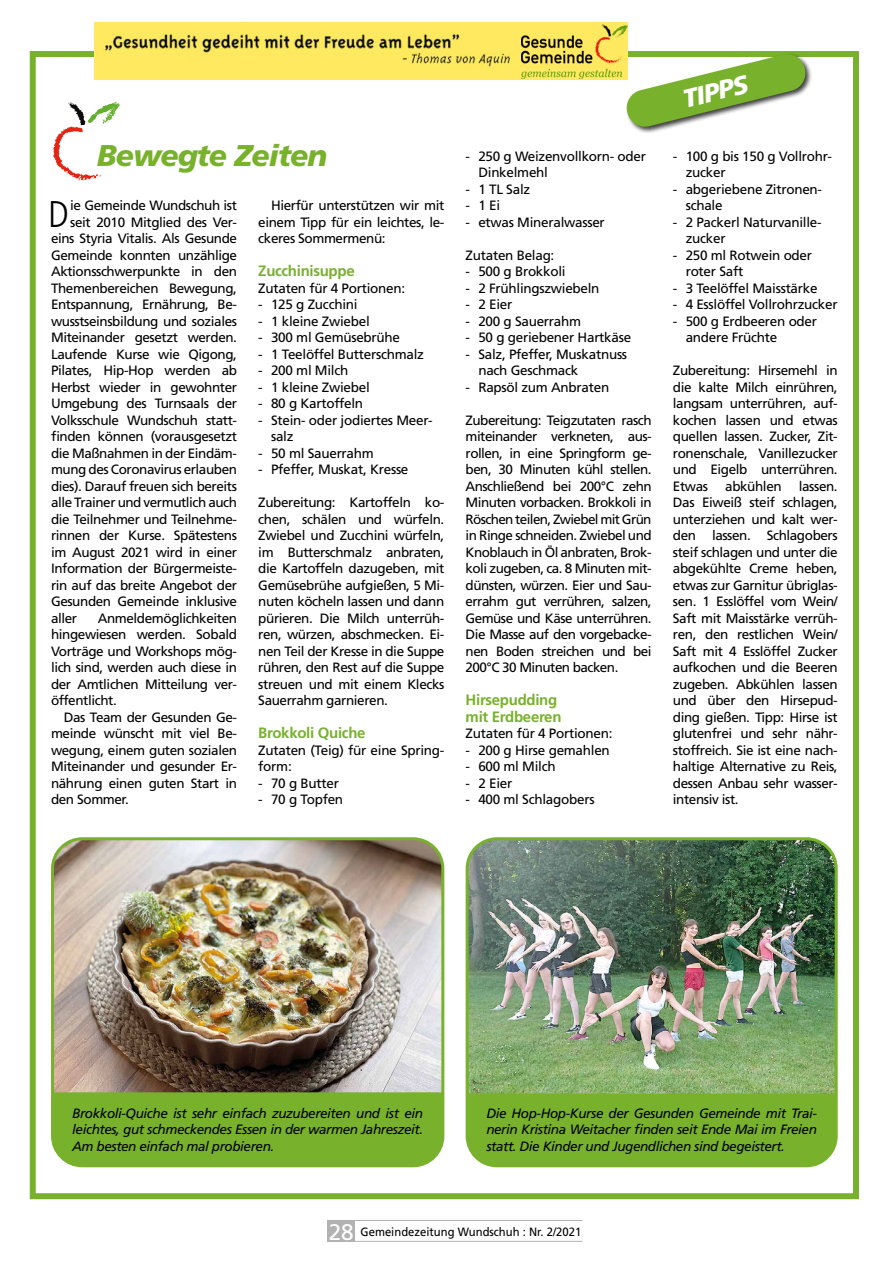
<style>
.page{position:relative;width:893px;height:1263px;background:#fff}
.page>*{position:absolute;margin:0;border:0;box-sizing:border-box;transform-origin:0 0}
.t1{font:300 condensed 37.2px "Frutiger LT Std";color:#000}
.t2{font:italic 900 30px "Frutiger LT Std";letter-spacing:-.035em;color:#78b12b}
.t3{font:italic 900 25.5px "Frutiger LT Std";color:#fff}
.t4{font:700 15px/16.5px "Frutiger LT Std";letter-spacing:-.02em;color:#78b12b}
.t5{font:13.5px/16.5px "Frutiger LT Std";letter-spacing:-.03em;color:#000}
.t6{font:italic 13.5px/16.5px "Frutiger LT Std";letter-spacing:-.03em;color:#000;text-align:justify}
.t7{font:12px "Frutiger LT Std";color:#000;scale:.94 1}
.s1{font-size:22.5px;color:#fff}
</style>
<div class="page">
<div style="left:327px;top:1220px;width:28px;height:22px;background:#b3b2b2"></div>
<hr style="left:327px;top:1220px;width:256px;height:1px;background:#b3b2b2">
<hr style="left:327px;top:1241px;width:256px;height:1px;background:#b3b2b2">
<img style="left:94px;top:23px;width:534px;height:56px">
<img style="left:521px;top:24px;width:106px;height:54px">
<div style="left:30px;top:51px;width:829px;height:1148px;border:6px solid #78b12b"></div>
<svg style="left:53px;top:102px;width:67px;height:79px"></svg>
<div style="left:53px;top:839px;width:390px;height:327px;background:#78b12b;border-radius:30px"></div>
<img style="left:55px;top:841px;width:387px;height:251px">
<div style="left:51px;top:837px;width:393px;height:330px;border:3px solid #78b12b;border-radius:30px"></div>
<div style="left:467px;top:839px;width:369px;height:327px;background:#78b12b;border-radius:30px"></div>
<img style="left:468px;top:841px;width:366px;height:252px">
<div style="left:466px;top:837px;width:372px;height:330px;border:3px solid #78b12b;border-radius:30px"></div>
<div style="left:625px;top:52px;width:188px;height:82px;background:#000;opacity:.75"></div>
<svg style="left:625px;top:52px;width:182px;height:77px"></svg>
<h2 class="t2" style="left:97px;top:137px;width:232px">Bewegte Zeiten</h2>
<h1 class="t1" style="left:48px;top:193px;width:22px">D</h1>
<p class="t5" style="left:70px;top:197px;width:168px">ie Gemeinde Wundschuh ist</p>
<p class="t5" style="left:70px;top:214px;width:168px">seit 2010 Mitglied des Ver-</p>
<p class="t5" style="left:51px;top:230px;width:188px">eins Styria Vitalis. Als Gesunde</p>
<p class="t5" style="left:51px;top:247px;width:188px">Gemeinde konnten unzählige</p>
<p class="t5" style="left:51px;top:263px;width:188px">Aktionsschwerpunkte in den</p>
<p class="t5" style="left:51px;top:280px;width:188px">Themenbereichen Bewegung,</p>
<p class="t5" style="left:51px;top:296px;width:188px">Entspannung, Ernährung, Be-</p>
<p class="t5" style="left:51px;top:313px;width:188px">wusstseinsbildung und soziales</p>
<p class="t5" style="left:51px;top:329px;width:188px">Miteinander gesetzt werden.</p>
<p class="t5" style="left:51px;top:346px;width:188px">Laufende Kurse wie Qigong,</p>
<p class="t5" style="left:51px;top:362px;width:188px">Pilates, Hip-Hop werden ab</p>
<p class="t5" style="left:51px;top:379px;width:188px">Herbst wieder in gewohnter</p>
<p class="t5" style="left:51px;top:395px;width:188px">Umgebung des Turnsaals der</p>
<p class="t5" style="left:51px;top:412px;width:188px">Volksschule Wundschuh statt-</p>
<p class="t5" style="left:51px;top:428px;width:188px">finden können (vorausgesetzt</p>
<p class="t5" style="left:51px;top:445px;width:188px">die Maßnahmen in der Eindäm-</p>
<p class="t5" style="left:51px;top:461px;width:187px">mung des Coronavirus erlauben</p>
<p class="t5" style="left:51px;top:478px;width:188px">dies). Darauf freuen sich bereits</p>
<p class="t5" style="left:51px;top:494px;width:188px">alle Trainer und vermutlich auch</p>
<p class="t5" style="left:51px;top:511px;width:188px">die Teilnehmer und Teilnehme-</p>
<p class="t5" style="left:51px;top:527px;width:188px">rinnen der Kurse. Spätestens</p>
<p class="t5" style="left:51px;top:544px;width:188px">im August 2021 wird in einer</p>
<p class="t5" style="left:51px;top:560px;width:188px">Information der Bürgermeiste-</p>
<p class="t5" style="left:51px;top:577px;width:188px">rin auf das breite Angebot der</p>
<p class="t5" style="left:51px;top:593px;width:188px">Gesunden Gemeinde inklusive</p>
<p class="t5" style="left:51px;top:610px;width:28px">aller</p>
<p class="t5" style="left:51px;top:610px;width:188px;text-align:justify;text-indent:47px">Anmeldemöglichkeiten hingewiesen werden. Sobald Vorträge und Workshops mög&shy;lich sind, werden auch diese in der Amtlichen Mitteilung ver&shy;öffentlicht.</p>
<p class="t5" style="left:51px;top:709px;width:188px;text-align:justify;text-indent:13px">Das Team der Gesunden Ge&shy;meinde wünscht mit viel Be&shy;wegung, einem guten sozialen Miteinander und gesunder Er&shy;nährung einen guten Start in den Sommer.</p>
<p class="t5" style="left:258px;top:197px;width:188px;text-align:justify;text-indent:13px">Hierfür unterstützen wir mit einem Tipp für ein leichtes, le&shy;ckeres Sommermenü:</p>
<p class="t4" style="left:258px;top:263px;width:98px">Zucchinisuppe</p>
<p class="t5" style="left:258px;top:280px;width:148px">Zutaten für 4 Portionen:</p>
<p class="t5" style="left:258px;top:296px;width:101px">- 125 g Zucchini</p>
<p class="t5" style="left:258px;top:313px;width:113px">- 1 kleine Zwiebel</p>
<p class="t5" style="left:258px;top:329px;width:143px">- 300 ml Gemüsebrühe</p>
<p class="t5" style="left:258px;top:346px;width:167px">- 1 Teelöffel Butterschmalz</p>
<p class="t5" style="left:258px;top:362px;width:92px">- 200 ml Milch</p>
<p class="t5" style="left:258px;top:379px;width:113px">- 1 kleine Zwiebel</p>
<p class="t5" style="left:258px;top:395px;width:106px">- 80 g Kartoffeln</p>
<p class="t5" style="left:271px;top:412px;width:163px;text-indent:-13px">- Stein- oder jodiertes Meer&shy;salz</p>
<p class="t5" style="left:258px;top:445px;width:117px">- 50 ml Sauerrahm</p>
<p class="t5" style="left:258px;top:461px;width:152px">- Pfeffer, Muskat, Kresse</p>
<p class="t5" style="left:258px;top:494px;width:188px;text-align:justify">Zubereitung: Kartoffeln ko&shy;chen, schälen und würfeln.<br>Zwiebel und Zucchini würfeln, im Butterschmalz anbraten, die Kartoffeln dazugeben, mit Gemüsebrühe aufgießen, 5 Mi&shy;nuten köcheln lassen und dann pürieren. Die Milch unterrüh&shy;ren, würzen, abschmecken. Ei&shy;nen Teil der Kresse in die Suppe rühren, den Rest auf die Suppe streuen und mit einem Klecks Sauerrahm garnieren.</p>
<p class="t4" style="left:258px;top:725px;width:109px">Brokkoli Quiche</p>
<p class="t5" style="left:258px;top:742px;width:188px">Zutaten (Teig) für eine Spring&shy;form:</p>
<p class="t5" style="left:258px;top:775px;width:82px">- 70 g Butter</p>
<p class="t5" style="left:258px;top:791px;width:86px">- 70 g Topfen</p>
<p class="t5" style="left:478px;top:148px;width:169px;text-indent:-13px">- 250 g Weizenvollkorn- oder<br>Dinkelmehl</p>
<p class="t5" style="left:466px;top:181px;width:66px">- 1 TL Salz</p>
<p class="t5" style="left:466px;top:197px;width:36px">- 1 Ei</p>
<p class="t5" style="left:466px;top:214px;width:141px">- etwas Mineralwasser</p>
<p class="t5" style="left:466px;top:247px;width:90px">Zutaten Belag:</p>
<p class="t5" style="left:466px;top:263px;width:102px">- 500 g Brokkoli</p>
<p class="t5" style="left:466px;top:280px;width:135px">- 2 Frühlingszwiebeln</p>
<p class="t5" style="left:466px;top:296px;width:48px">- 2 Eier</p>
<p class="t5" style="left:466px;top:313px;width:117px">- 200 g Sauerrahm</p>
<p class="t5" style="left:466px;top:329px;width:167px">- 50 g geriebener Hartkäse</p>
<p class="t5" style="left:478px;top:346px;width:150px;text-indent:-13px">- Salz, Pfeffer, Muskatnuss nach Geschmack</p>
<p class="t5" style="left:466px;top:379px;width:145px">- Rapsöl zum Anbraten</p>
<p class="t5" style="left:466px;top:412px;width:188px;text-align:justify">Zubereitung: Teigzutaten rasch miteinander verkneten, aus&shy;rollen, in eine Springform ge&shy;ben, 30 Minuten kühl stellen.<br>Anschließend bei 200°C zehn Minuten vorbacken. Brokkoli in Röschen teilen, Zwiebel mit Grün in Ringe schneiden. Zwiebel und Knoblauch in Öl anbraten, Brok&shy;koli zugeben, ca. 8 Minuten mit&shy;dünsten, würzen. Eier und Sau&shy;errahm gut verrühren, salzen, Gemüse und Käse unterrühren.<br>Die Masse auf den vorgebacke&shy;nen Boden streichen und bei 200°C 30 Minuten backen.</p>
<p class="t4" style="left:466px;top:692px;width:97px">Hirsepudding mit Erdbeeren</p>
<p class="t5" style="left:466px;top:725px;width:148px">Zutaten für 4 Portionen:</p>
<p class="t5" style="left:466px;top:742px;width:146px">- 200 g Hirse gemahlen</p>
<p class="t5" style="left:466px;top:758px;width:92px">- 600 ml Milch</p>
<p class="t5" style="left:466px;top:775px;width:48px">- 2 Eier</p>
<p class="t5" style="left:466px;top:791px;width:130px">- 400 ml Schlagobers</p>
<h3 class="t3" style="left:680px;top:84px;width:68px;rotate:-14deg">TIPPS</h3>
<p class="t5" style="left:686px;top:148px;width:148px;text-indent:-13px">- 100 g bis 150 g Vollrohr&shy;zucker</p>
<p class="t5" style="left:686px;top:181px;width:138px;text-indent:-13px">- abgeriebene Zitronen&shy;schale</p>
<p class="t5" style="left:686px;top:214px;width:137px;text-indent:-13px">- 2 Packerl Naturvanille&shy;zucker</p>
<p class="t5" style="left:686px;top:247px;width:128px;text-indent:-13px">- 250 ml Rotwein oder roter Saft</p>
<p class="t5" style="left:673px;top:280px;width:146px">- 3 Teelöffel Maisstärke</p>
<p class="t5" style="left:673px;top:296px;width:166px">- 4 Esslöffel Vollrohrzucker</p>
<p class="t5" style="left:686px;top:313px;width:133px;text-indent:-13px">- 500 g Erdbeeren oder andere Früchte</p>
<p class="t5" style="left:673px;top:362px;width:166px;text-align:justify">Zubereitung: Hirsemehl in die kalte Milch einrühren, langsam unterrühren, auf&shy;kochen lassen und etwas quellen lassen. Zucker, Zit&shy;ronenschale, Vanillezucker und Eigelb unterrühren.<br>Etwas</p>
<p class="t5" style="left:673px;top:478px;width:166px;text-align:justify;text-indent:126px">lassen.<br>Das Eiweiß steif schlagen, unterziehen und kalt wer&shy;den lassen. Schlagobers steif schlagen und unter die abgekühlte Creme heben, etwas zur Garnitur übriglas&shy;sen. 1 Esslöffel vom Wein/ Saft mit Maisstärke verrüh&shy;ren, den restlichen Wein/ Saft mit 4 Esslöffel Zucker aufkochen und die Beeren zugeben. Abkühlen lassen und über den Hirsepud&shy;ding gießen. Tipp: Hirse ist glutenfrei und sehr nähr&shy;stoffreich. Sie ist eine nach&shy;haltige Alternative zu Reis, dessen Anbau sehr wasser&shy;intensiv ist.</p>
<p class="t5" style="left:725px;top:478px;width:58px">abkühlen</p>
<p class="t6" style="left:72px;top:1105px;width:352px">Brokkoli-Quiche ist sehr einfach zuzubereiten und ist ein leichtes, gut schmeckendes Essen in der warmen Jahreszeit.<br>Am besten einfach mal probieren.</p>
<p class="t6" style="left:486px;top:1105px;width:332px">Die Hop-Hop-Kurse der Gesunden Gemeinde mit Trai&shy;nerin Kristina Weitacher finden seit Ende Mai im Freien statt. Die Kinder und Jugendlichen sind begeistert.</p>
<p class="t7" style="left:329px;top:1224px;width:270px"><span class="s1">28</span> Gemeindezeitung Wundschuh : Nr. 2/2021</p>
</div>
